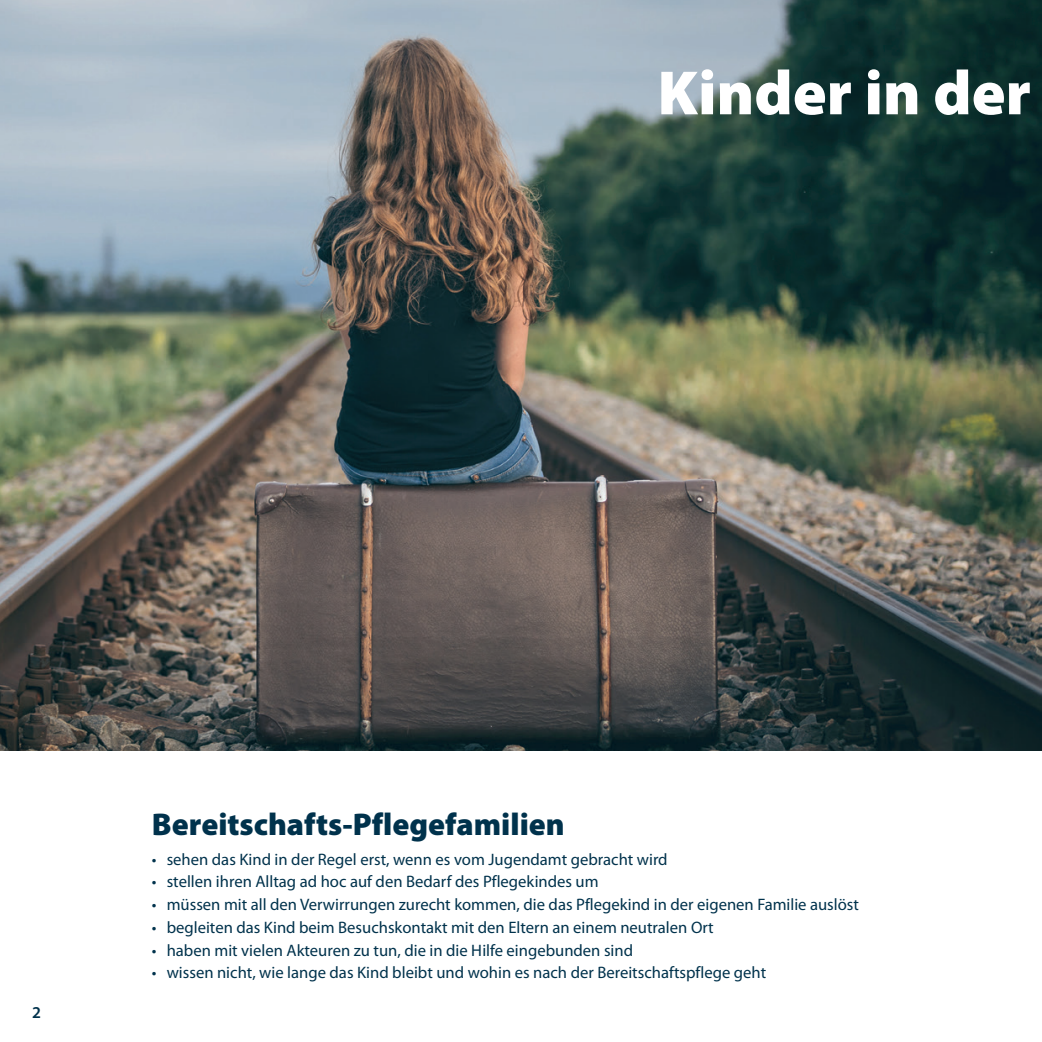
<style>
.page{position:relative;width:1042px;height:1042px;background:#fff}
.page>*{position:absolute;margin:0;border:0;box-sizing:border-box;transform-origin:0 0}
.t1{font:900 63px "Myriad Pro";color:#fff}
.t2{font:900 31.5px "Myriad Pro";color:#00324c}
.t3{font:16.62px "Myriad Pro";color:#00324c}
.t4{font:600 16.62px "Myriad Pro";color:#00324c}
</style>
<div class="page">
<img style="left:0;top:0;width:1042px;height:751px">
<h1 class="t1" style="left:657px;top:57px;width:375px">Kinder in der</h1>
<p class="t4" style="left:32px;top:1003px;width:10px">2</p>
<h2 class="t2" style="left:152px;top:806px;width:414px">Bereitschafts-Pflegefamilien</h2>
<p class="t3" style="left:152px;top:850px;width:517px">• sehen das Kind in der Regel erst, wenn es vom Jugendamt gebracht wird</p>
<p class="t3" style="left:152px;top:873px;width:448px">• stellen ihren Alltag ad hoc auf den Bedarf des Pflegekindes um</p>
<p class="t3" style="left:152px;top:895px;width:709px">• müssen mit all den Verwirrungen zurecht kommen, die das Pflegekind in der eigenen Familie auslöst</p>
<p class="t3" style="left:152px;top:918px;width:563px">• begleiten das Kind beim Besuchskontakt mit den Eltern an einem neutralen Ort</p>
<p class="t3" style="left:152px;top:941px;width:483px">• haben mit vielen Akteuren zu tun, die in die Hilfe eingebunden sind</p>
<p class="t3" style="left:152px;top:964px;width:616px">• wissen nicht, wie lange das Kind bleibt und wohin es nach der Bereitschaftspflege geht</p>
</div>
